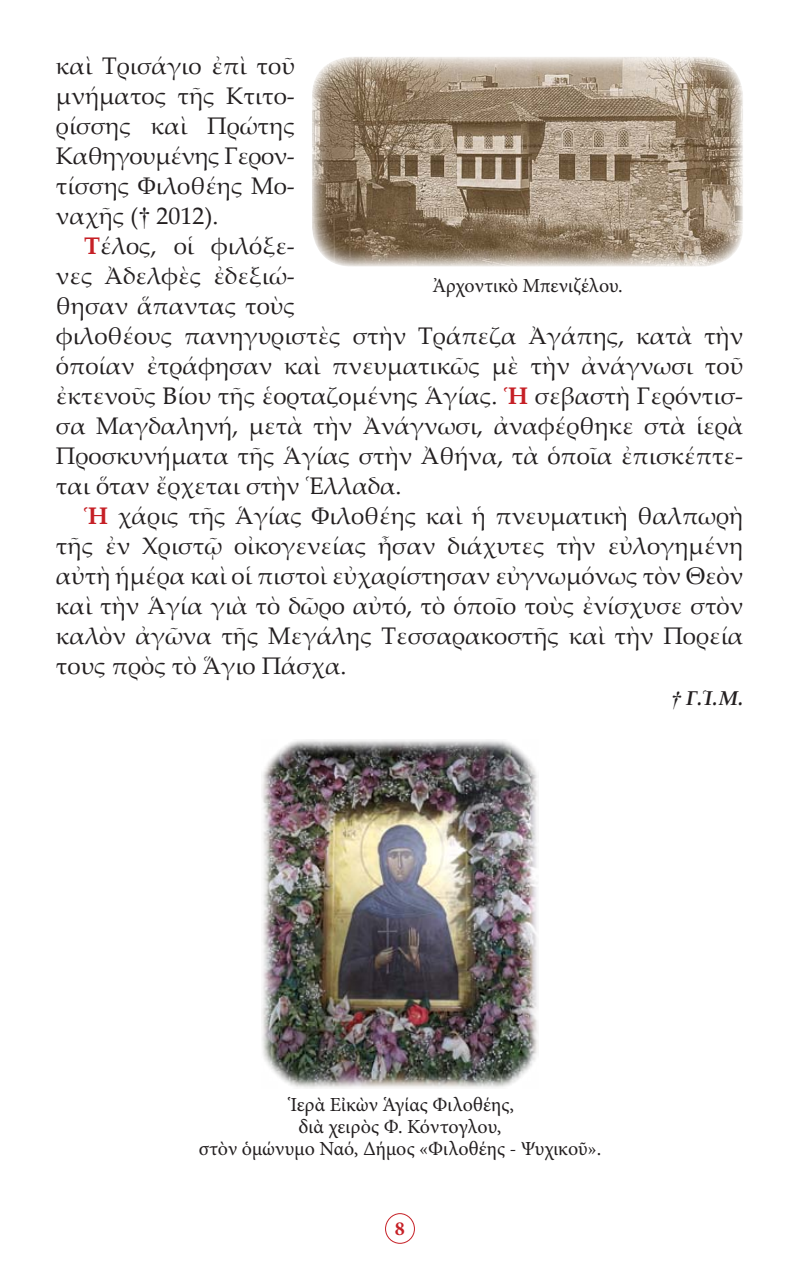
<style>
.page{position:relative;width:800px;height:1270px;background:#fff}
.page>*{position:absolute;margin:0;border:0;box-sizing:border-box;transform-origin:0 0}
.t1{font:24px/30px "Palatino Linotype";color:#231f20;text-align:justify}
.t2{font:20px "Minion Pro";color:#231f20}
.t3{font:italic 700 20px "Palatino Linotype";color:#231f20}
.t4{font:700 20px "Minion Pro";color:#c62026}
.s1{font-family:"CTOS New Times Roman Test 1"}
.s2{font-weight:700;color:#c62026}
.s3{font-family:"CTOS New Times Bold Italic Test 1";font-weight:400;font-style:normal}
</style>
<div class="page">
<img style="left:312px;top:57px;width:431px;height:210px">
<div style="left:385px;top:1213px;width:30px;height:31px;border:1px solid #c62026;border-radius:50%"></div>
<img style="left:261px;top:740px;width:277px;height:348px">
<p class="t1" style="left:56px;top:50px;width:240px">καὶ Τρισάγιο ἐπὶ τοῦ μνήματος τῆς Κτιτο&shy;ρίσσης καὶ Πρώτης Καθηγουμένης Γερον-</p>
<p class="t1" style="left:56px;top:170px;width:240px">τίσσης Φιλοθέης Μο&shy;ναχῆς (<span class="s1">†</span> 2012).</p>
<p class="t1" style="left:56px;top:230px;width:689px;text-align:left;text-indent:28px"><span class="s2">Τ</span>έλος, οἱ φιλόξε-<br>νες Ἀδελφὲς ἐδεξιώ-<br>θησαν ἅπαντας τοὺς<br>φιλοθέους πανηγυριστὲς στὴν Τράπεζα Ἀγάπης, κατὰ τὴν ὁποίαν ἐτράφησαν καὶ πνευματικῶς μὲ τὴν ἀνάγνωσι τοῦ ἐκτενοῦς Βίου τῆς ἑορταζομένης Ἁγίας. <span class="s2">Ἡ</span> σεβαστὴ Γερόντισ&shy;σα Μαγδαληνή, μετὰ τὴν Ἀνάγνωσι, ἀναφέρθηκε στὰ ἱερὰ Προσκυνήματα τῆς Ἁγίας στὴν Ἀθήνα, τὰ ὁποῖα ἐπισκέπτε&shy;ται ὅταν ἔρχεται στὴν Ἑλλαδα.</p>
<p class="t1" style="left:56px;top:500px;width:689px;text-indent:28px"><span class="s2">Ἡ</span> χάρις τῆς Ἁγίας Φιλοθέης καὶ ἡ πνευματικὴ θαλπωρὴ τῆς ἐν Χριστῷ οἰκογενείας ἦσαν διάχυτες τὴν εὐλογημένη αὐτὴ ἡμέρα καὶ οἱ πιστοὶ εὐχαρίστησαν εὐγνωμόνως τὸν Θεὸν καὶ τὴν Ἁγία γιὰ τὸ δῶρο αὐτό, τὸ ὁποῖο τοὺς ἐνίσχυσε στὸν καλὸν ἀγῶνα τῆς Μεγάλης Τεσσαρακοστῆς καὶ τὴν Πορεία τους πρὸς τὸ Ἅγιο Πάσχα.</p>
<p class="t3" style="left:671px;top:684px;width:74px"><span class="s3">†</span> Γ.Ἱ.Μ.</p>
<p class="t2" style="left:432px;top:273px;width:192px">Ἀρχοντικὸ Μπενιζέλου.</p>
<p class="t2" style="left:291px;top:1092px;width:225px">Ἱερὰ Εἰκὼν Ἁγίας Φιλοθέης,</p>
<p class="t2" style="left:299px;top:1114px;width:204px">διὰ χειρὸς Φ. Κόντογλου,</p>
<p class="t2" style="left:199px;top:1136px;width:404px">στὸν ὁμώνυμο Ναό, Δήμος «Φιλοθέης - Ψυχικοῦ».</p>
<p class="t4" style="left:395px;top:1215px;width:11px">8</p>
</div>
